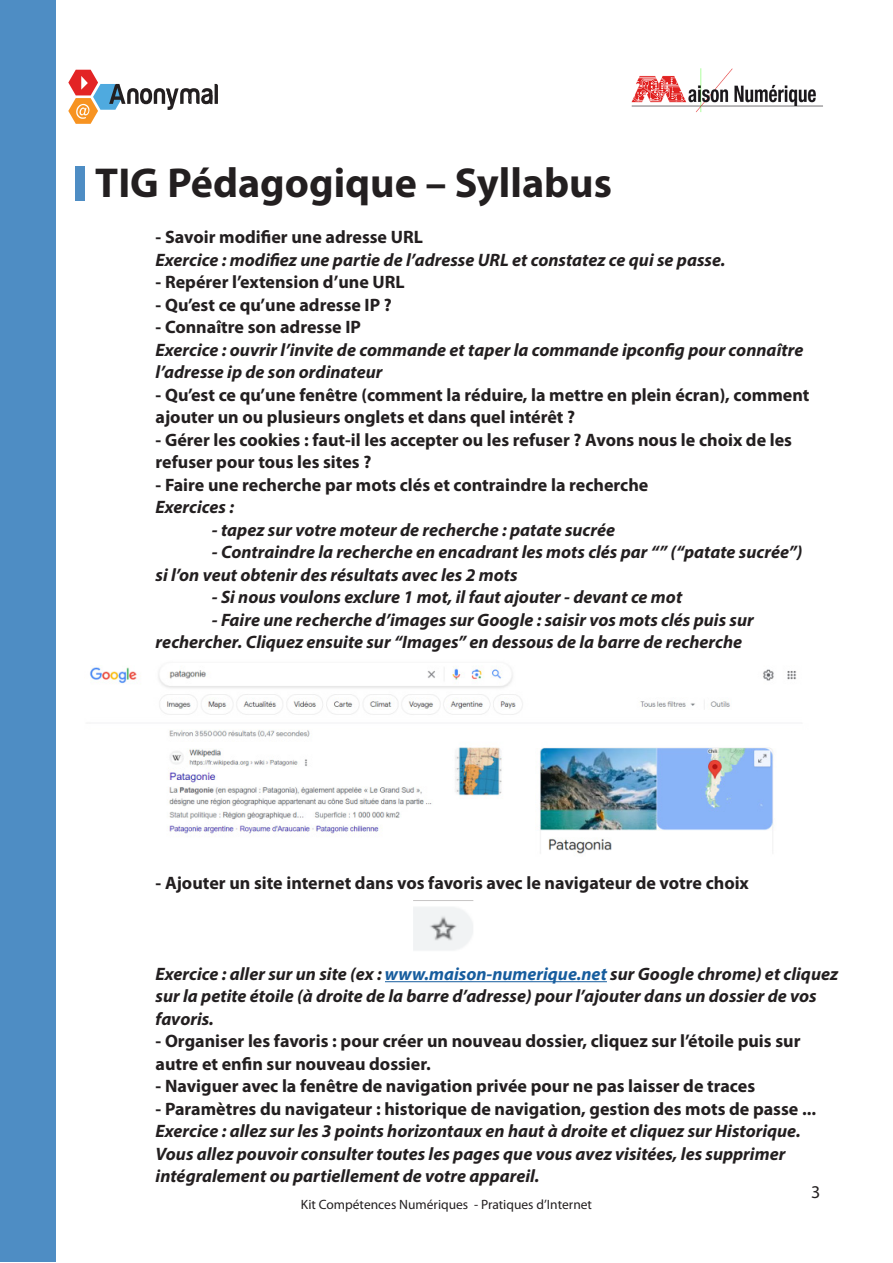
<style>
.page{position:relative;width:893px;height:1263px;background:#fff}
.page>*{position:absolute;margin:0;border:0;box-sizing:border-box;transform-origin:0 0}
.t1{font:700 42px "Myriad Pro";color:#231f20}
.t2{font:italic 700 18px/22.5px "Myriad Pro";color:#231f20}
.t3{font:700 18px "Myriad Pro";color:#231f20}
.t4{font:18px "Myriad Pro";color:#231f20}
.t5{font:13.5px "Myriad Pro";color:#231f20}
.s1{color:#175d9e}
</style>
<div class="page">
<div style="left:76px;top:166px;width:9px;height:34px;background:#4e8dc4"></div>
<svg style="left:68px;top:70px;width:150px;height:54px"></svg>
<img style="left:631px;top:68px;width:192px;height:45px">
<div style="left:0;top:1px;width:56px;height:1261px;background:#4e8dc4"></div>
<img style="left:90px;top:667px;width:706px;height:187px">
<img style="left:413px;top:907px;width:60px;height:43px">
<hr style="left:385px;top:981px;width:222px;height:1px;background:#175d9e">
<h1 class="t1" style="left:95px;top:156px;width:518px">TIG Pédagogique – Syllabus</h1>
<p class="t3" style="left:156px;top:225px;width:269px">- Savoir modifier une adresse URL</p>
<p class="t2" style="left:156px;top:248px;width:571px">Exercice : modifiez une partie de l’adresse URL et constatez ce qui se passe.</p>
<p class="t3" style="left:156px;top:270px;width:251px">- Repérer l’extension d’une URL</p>
<p class="t3" style="left:156px;top:293px;width:238px">- Qu’est ce qu’une adresse IP ?</p>
<p class="t3" style="left:156px;top:315px;width:207px">- Connaître son adresse IP</p>
<p class="t2" style="left:156px;top:338px;width:649px">Exercice : ouvrir l’invite de commande et taper la commande ipconfig pour connaître l’adresse ip de son ordinateur</p>
<p class="t3" style="left:156px;top:383px;width:655px">- Qu’est ce qu’une fenêtre (comment la réduire, la mettre en plein écran), comment</p>
<p class="t3" style="left:156px;top:405px;width:421px">ajouter un ou plusieurs onglets et dans quel intérêt ?</p>
<p class="t3" style="left:156px;top:428px;width:638px">- Gérer les cookies : faut-il les accepter ou les refuser ? Avons nous le choix de les</p>
<p class="t3" style="left:156px;top:450px;width:217px">refuser pour tous les sites ?</p>
<p class="t3" style="left:156px;top:473px;width:494px">- Faire une recherche par mots clés et contraindre la recherche</p>
<p class="t2" style="left:156px;top:495px;width:80px">Exercices :</p>
<p class="t2" style="left:212px;top:518px;width:405px">- tapez sur votre moteur de recherche : patate sucrée</p>
<p class="t2" style="left:212px;top:540px;width:592px">- Contraindre la recherche en encadrant les mots clés par “” (“patate sucrée”)</p>
<p class="t2" style="left:156px;top:563px;width:363px">si l’on veut obtenir des résultats avec les 2 mots</p>
<p class="t2" style="left:212px;top:585px;width:472px">- Si nous voulons exclure 1 mot, il faut ajouter - devant ce mot</p>
<p class="t2" style="left:156px;top:608px;width:600px;text-indent:56px">- Faire une recherche d’images sur Google : saisir vos mots clés puis sur rechercher. Cliquez ensuite sur “Images” en dessous de la barre de recherche</p>
<p class="t3" style="left:156px;top:871px;width:595px">- Ajouter un site internet dans vos favoris avec le navigateur de votre choix</p>
<p class="t2" style="left:156px;top:962px;width:684px">Exercice : aller sur un site (ex : <span class="s1">www.maison-numerique.net</span> sur Google chrome) et cliquez sur la petite étoile (à droite de la barre d’adresse) pour l’ajouter dans un dossier de vos favoris.</p>
<p class="t3" style="left:156px;top:1029px;width:646px">- Organiser les favoris : pour créer un nouveau dossier, cliquez sur l’étoile puis sur</p>
<p class="t3" style="left:156px;top:1052px;width:277px">autre et enfin sur nouveau dossier.</p>
<p class="t3" style="left:156px;top:1074px;width:601px">- Naviguer avec la fenêtre de navigation privée pour ne pas laisser de traces</p>
<p class="t3" style="left:156px;top:1097px;width:662px">- Paramètres du navigateur : historique de navigation, gestion des mots de passe ...</p>
<p class="t2" style="left:156px;top:1119px;width:647px">Exercice : allez sur les 3 points horizontaux en haut à droite et cliquez sur Historique.<br>Vous allez pouvoir consulter toutes les pages que vous avez visitées, les supprimer intégralement ou partiellement de votre appareil.</p>
<p class="t4" style="left:811px;top:1181px;width:11px">3</p>
<p class="t5" style="left:301px;top:1196px;width:293px">Kit Compétences Numériques - Pratiques d’Internet</p>
</div>
